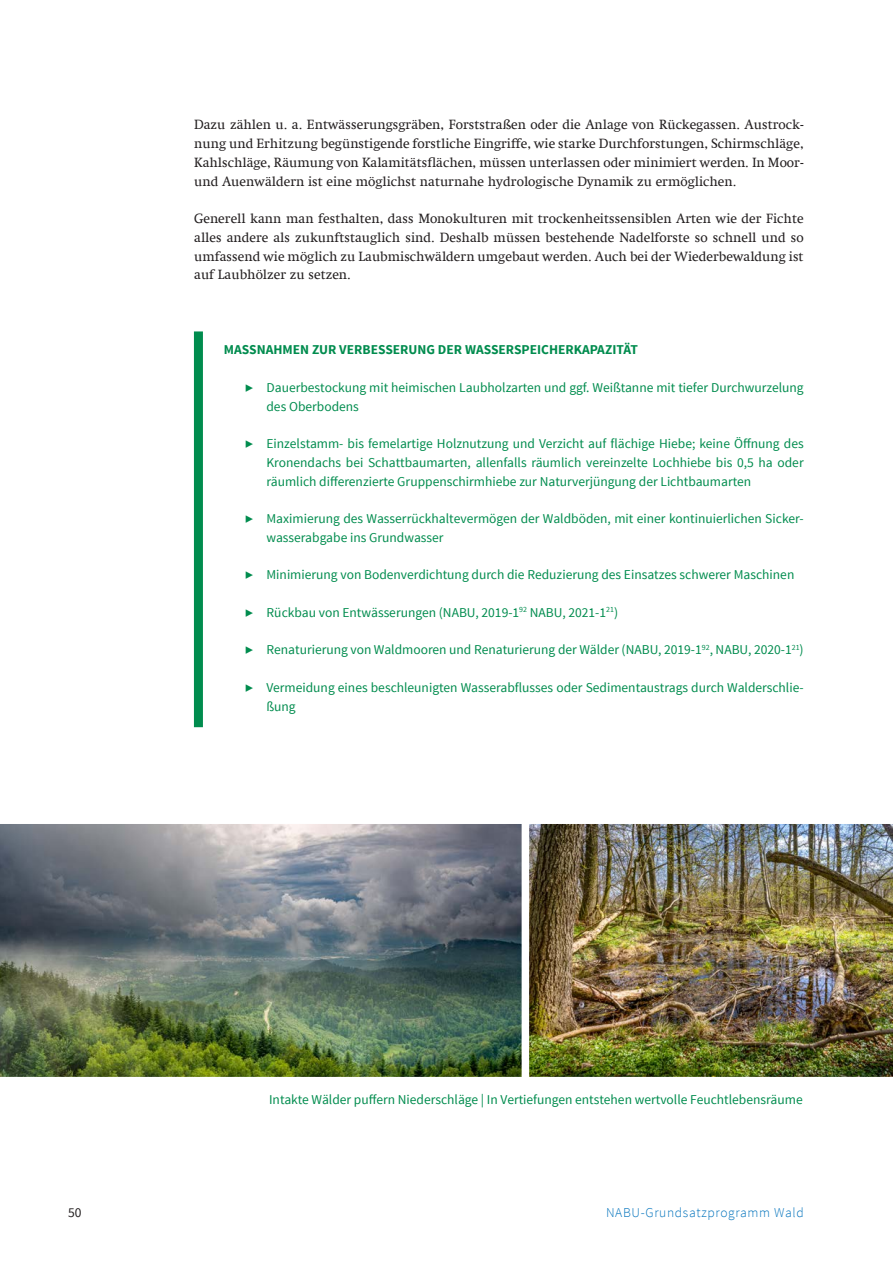
<style>
.page{position:relative;width:893px;height:1263px;background:#fff}
.page>*{position:absolute;margin:0;border:0;box-sizing:border-box;transform-origin:0 0}
.BU{font:13.5px/18.8px "Source Sans Pro";color:#008c4e}
.Fließtext{font:13.5px/18.8px "Swift Com";color:#231f20;text-align:justify}
.Infokasten_Wald_H{font:700 13.5px "Source Sans Pro";color:#008c4e}
.t1{font:300 13.5px "Source Sans Pro";letter-spacing:.05em;color:#0072bc}
.t2{font:13.5px "Source Sans Pro";color:#231f20}
.s1{font-weight:700}
</style>
<div class="page">
<div style="left:194px;top:331px;width:9px;height:396px;background:#008c4e"></div>
<img style="left:0;top:824px;width:518px;height:253px">
<img style="left:518px;top:824px;width:375px;height:253px">
<p class="Fließtext" style="left:194px;top:115px;width:611px">Dazu zählen u. a. Entwässerungsgräben, Forststraßen oder die Anlage von Rückegassen. Austrock&shy;nung und Erhitzung begünstigende forstliche Eingriffe, wie starke Durchforstungen, Schirmschläge, Kahlschläge, Räumung von Kalamitätsflächen, müssen unterlassen oder minimiert werden. In Moor&shy;und Auenwäldern ist eine möglichst naturnahe hydrologische Dynamik zu ermöglichen.</p>
<p class="Fließtext" style="left:194px;top:209px;width:611px">Generell kann man festhalten, dass Monokulturen mit trockenheitssensiblen Arten wie der Fichte alles andere als zukunftstauglich sind. Deshalb müssen bestehende Nadelforste so schnell und so umfassend wie möglich zu Laubmischwäldern umgebaut werden. Auch bei der Wiederbewaldung ist auf Laubhölzer zu setzen.</p>
<p class="Infokasten_Wald_H" style="left:224px;top:341px;width:416px">MASSNAHMEN ZUR VERBESSERUNG DER WASSERSPEICHERKAPAZITÄT</p>
<p class="BU" style="left:266px;top:378px;width:539px;text-indent:-21px"><span class="s1">▶</span> Dauerbestockung mit heimischen Laubholzarten und ggf. Weißtanne mit tiefer Durchwurzelung des Oberbodens</p>
<p class="BU" style="left:266px;top:434px;width:539px;text-align:justify;text-indent:-21px"><span class="s1">▶</span> Einzelstamm- bis femelartige Holznutzung und Verzicht auf flächige Hiebe; keine Öffnung des Kronendachs bei Schattbaumarten, allenfalls räumlich vereinzelte Lochhiebe bis 0,5 ha oder räumlich differenzierte Gruppenschirmhiebe zur Naturverjüngung der Lichtbaumarten</p>
<p class="BU" style="left:266px;top:509px;width:539px;text-indent:-21px"><span class="s1">▶</span> Maximierung des Wasserrückhaltevermögen der Waldböden, mit einer kontinuierlichen Sicker&shy;wasserabgabe ins Grundwasser</p>
<p class="BU" style="left:245px;top:566px;width:551px"><span class="s1">▶</span> Minimierung von Bodenverdichtung durch die Reduzierung des Einsatzes schwerer Maschinen</p>
<p class="BU" style="left:245px;top:603px;width:374px"><span class="s1">▶</span> Rückbau von Entwässerungen (NABU, 2019-1<sup>92</sup> NABU, 2021-1<sup>21</sup>)</p>
<p class="BU" style="left:245px;top:641px;width:560px"><span class="s1">▶</span> Renaturierung von Waldmooren und Renaturierung der Wälder (NABU, 2019-1<sup>92</sup>, NABU, 2020-1<sup>21</sup>)</p>
<p class="BU" style="left:266px;top:678px;width:539px;text-indent:-21px"><span class="s1">▶</span> Vermeidung eines beschleunigten Wasserabflusses oder Sedimentaustrags durch Walderschlie&shy;ßung</p>
<p class="BU" style="left:269px;top:1091px;width:535px">Intakte Wälder puffern Niederschläge | In Vertiefungen entstehen wertvolle Feuchtlebensräume</p>
<p class="t2" style="left:68px;top:1204px;width:15px">50</p>
<p class="t1" style="left:606px;top:1204px;width:199px">NABU-Grundsatzprogramm Wald</p>
</div>
